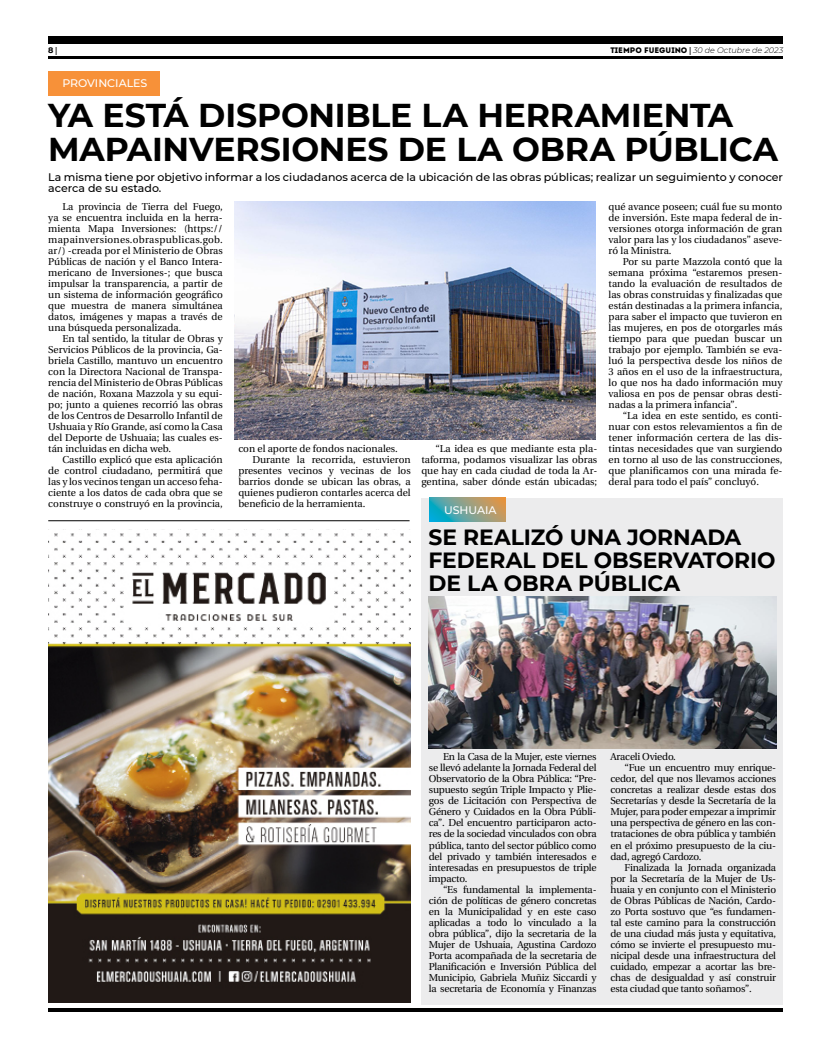
<style>
.page{position:relative;width:820px;height:1049px;background:#fff}
.page>*{position:absolute;margin:0;border:0;box-sizing:border-box;transform-origin:0 0}
.t1{font:700 33px/34px "Montserrat";letter-spacing:-.005em;color:#000}
.t2{font:700 22px/23px "Montserrat";letter-spacing:-.005em;color:#000}
.t3{font:500 11px/11.5px "Montserrat";color:#000}
.t4{font:500 11px "Montserrat";color:#fff}
.t5{font:10px/11px "Utopia";letter-spacing:-.02em;color:#000;text-align:justify}
.t6{font:10px "Utopia";color:#000}
.t7{font:italic 300 8px "Montserrat";color:#000}
.t8{font:700 8px "Montserrat";color:#000}
.s1{font-family:"Utopia"}
.s2{font-family:"Intro";font-weight:400;font-style:normal}
.s3{font-family:"Utopia";font-weight:700;font-style:normal}
</style>
<div class="page">
<hr style="left:48px;top:56px;width:734px;height:3px;background:#000">
<div style="left:48px;top:37px;width:734px;height:7px;background:#000"></div>
<hr style="left:48px;top:1008px;width:734px;height:4px;background:#000">
<img style="left:48px;top:529px;width:362px;height:473px">
<hr style="left:48px;top:520px;width:361px;height:1px;background:#000">
<div style="left:48px;top:71px;width:111px;height:25px;background:#f79139"></div>
<div style="left:421px;top:498px;width:361px;height:506px;background:#ececed"></div>
<img style="left:234px;top:201px;width:361px;height:239px">
<svg style="left:429px;top:497px;width:76px;height:25px;background:#79a190"></svg>
<img style="left:428px;top:597px;width:347px;height:151px">
<p class="t8" style="left:48px;top:44px;width:11px">8 <span class="s1">|</span></p>
<p class="t7" style="left:610px;top:45px;width:174px"><span class="s2">TIEMPO FUEGUINO</span> <span class="s3">|</span> 30 de Octubre de 2023</p>
<p class="t4" style="left:62px;top:76px;width:86px">PROVINCIALES</p>
<h1 class="t1" style="left:48px;top:97px;width:731px">YA ESTÁ DISPONIBLE LA HERRAMIENTA<br>MAPAINVERSIONES DE LA OBRA PÚBLICA</h1>
<p class="t3" style="left:48px;top:171px;width:736px">La misma tiene por objetivo informar a los ciudadanos acerca de la ubicación de las obras públicas; realizar un seguimiento y conocer acerca de su estado.</p>
<p class="t5" style="left:48px;top:202px;width:176px;text-indent:14px">La provincia de Tierra del Fuego, ya se encuentra incluida en la herra&shy;mienta Mapa Inversiones: (https:// mapainversiones.obraspublicas.gob. ar/) -creada por el Ministerio de Obras Públicas de nación y el Banco Intera&shy;mericano de Inversiones-; que busca impulsar la transparencia, a partir de un sistema de información geográfico que muestra de manera simultánea datos, imágenes y mapas a través de una búsqueda personalizada.</p>
<p class="t5" style="left:48px;top:334px;width:176px;text-indent:14px">En tal sentido, la titular de Obras y Servicios Públicos de la provincia, Ga&shy;briela Castillo, mantuvo un encuentro con la Directora Nacional de Transpa&shy;rencia del Ministerio de Obras Públicas de nación, Roxana Mazzola y su equi&shy;po; junto a quienes recorrió las obras de los Centros de Desarrollo Infantil de Ushuaia y Río Grande, así como la Casa del Deporte de Ushuaia; las cuales es&shy;tán incluidas en dicha web.</p>
<p class="t5" style="left:48px;top:455px;width:176px;text-indent:14px">Castillo explicó que esta aplicación de control ciudadano, permitirá que las y los vecinos tengan un acceso feha&shy;ciente a los datos de cada obra que se construye o construyó en la provincia,</p>
<p class="t6" style="left:238px;top:443px;width:161px">con el aporte de fondos nacionales.</p>
<p class="t6" style="left:252px;top:454px;width:160px">Durante la recorrida, estuvieron</p>
<p class="t6" style="left:238px;top:465px;width:174px">presentes vecinos y vecinas de los</p>
<p class="t6" style="left:238px;top:476px;width:174px">barrios donde se ubican las obras, a</p>
<p class="t6" style="left:238px;top:487px;width:174px">quienes pudieron contarles acerca del</p>
<p class="t6" style="left:238px;top:498px;width:128px">beneficio de la herramienta.</p>
<p class="t5" style="left:421px;top:444px;width:177px;text-indent:14px">“La idea es que mediante esta pla&shy;taforma, podamos visualizar las obras que hay en cada ciudad de toda la Ar&shy;gentina, saber dónde están ubicadas;</p>
<p class="t4" style="left:444px;top:502px;width:54px">USHUAIA</p>
<p class="t5" style="left:608px;top:202px;width:175px">qué avance poseen; cuál fue su monto de inversión. Este mapa federal de in&shy;versiones otorga información de gran valor para las y los ciudadanos” aseve&shy;ró la Ministra.</p>
<p class="t5" style="left:608px;top:257px;width:175px;text-indent:14px">Por su parte Mazzola contó que la semana próxima “estaremos presen&shy;tando la evaluación de resultados de las obras construidas y finalizadas que están destinadas a la primera infancia, para saber el impacto que tuvieron en las mujeres, en pos de otorgarles más tiempo para que puedan buscar un trabajo por ejemplo. También se eva&shy;luó la perspectiva desde los niños de 3 años en el uso de la infraestructura, lo que nos ha dado información muy valiosa en pos de pensar obras desti&shy;nadas a la primera infancia”.</p>
<p class="t5" style="left:608px;top:411px;width:175px;text-indent:14px">“La idea en este sentido, es conti&shy;nuar con estos relevamientos a fin de tener información certera de las dis&shy;tintas necesidades que van surgiendo en torno al uso de las construcciones, que planificamos con una mirada fe&shy;deral para todo el país” concluyó.</p>
<h2 class="t2" style="left:428px;top:524px;width:348px">SE REALIZÓ UNA JORNADA<br>FEDERAL DEL OBSERVATORIO<br>DE LA OBRA PÚBLICA</h2>
<p class="t5" style="left:428px;top:752px;width:169px;text-indent:14px">En la Casa de la Mujer, este viernes se llevó adelante la Jornada Federal del Observatorio de la Obra Pública: “Pre&shy;supuesto según Triple Impacto y Plie&shy;gos de Licitación con Perspectiva de Género y Cuidados en la Obra Públi&shy;ca”. Del encuentro participaron acto&shy;res de la sociedad vinculados con obra pública, tanto del sector público como del privado y también interesados e interesadas en presupuestos de triple impacto.</p>
<p class="t5" style="left:428px;top:884px;width:169px;text-indent:14px">“Es fundamental la implementa&shy;ción de políticas de género concretas en la Municipalidad y en este caso aplicadas a todo lo vinculado a la obra pública”, dijo la secretaria de la Mujer de Ushuaia, Agustina Cardozo Porta acompañada de la secretaria de Planificación e Inversión Pública del Municipio, Gabriela Muñiz Siccardi y la secretaria de Economía y Finanzas</p>
<p class="t5" style="left:610px;top:752px;width:67px">Araceli Oviedo.</p>
<p class="t5" style="left:624px;top:763px;width:153px">“Fue un encuentro muy enrique-</p>
<p class="t5" style="left:610px;top:774px;width:167px">cedor, del que nos llevamos acciones</p>
<p class="t5" style="left:610px;top:785px;width:167px">concretas a realizar desde estas dos</p>
<p class="t5" style="left:610px;top:796px;width:167px">Secretarías y desde la Secretaría de la</p>
<p class="t5" style="left:610px;top:807px;width:167px">Mujer, para poder empezar a imprimir</p>
<p class="t5" style="left:610px;top:818px;width:167px">una perspectiva de género en las con-</p>
<p class="t5" style="left:610px;top:829px;width:167px">trataciones de obra pública y también</p>
<p class="t5" style="left:610px;top:840px;width:167px">en el próximo presupuesto de la ciu-</p>
<p class="t5" style="left:610px;top:851px;width:92px">dad, agregó Cardozo.</p>
<p class="t5" style="left:624px;top:862px;width:153px">Finalizada la Jornada organizada</p>
<p class="t5" style="left:610px;top:873px;width:167px">por la Secretaría de la Mujer de Us-</p>
<p class="t5" style="left:610px;top:884px;width:167px">huaia y en conjunto con el Ministerio</p>
<p class="t5" style="left:610px;top:895px;width:167px">de Obras Públicas de Nación, Cardo-</p>
<p class="t5" style="left:610px;top:906px;width:167px">zo Porta sostuvo que “es fundamen-</p>
<p class="t5" style="left:610px;top:917px;width:167px">tal este camino para la construcción</p>
<p class="t5" style="left:610px;top:928px;width:167px">de una ciudad más justa y equitativa,</p>
<p class="t5" style="left:610px;top:939px;width:167px">cómo se invierte el presupuesto mu-</p>
<p class="t5" style="left:610px;top:950px;width:167px">nicipal desde una infraestructura del</p>
<p class="t5" style="left:610px;top:961px;width:167px">cuidado, empezar a acortar las bre-</p>
<p class="t5" style="left:610px;top:972px;width:167px">chas de desigualdad y así construir</p>
<p class="t5" style="left:610px;top:983px;width:143px">esta ciudad que tanto soñamos”.</p>
</div>
